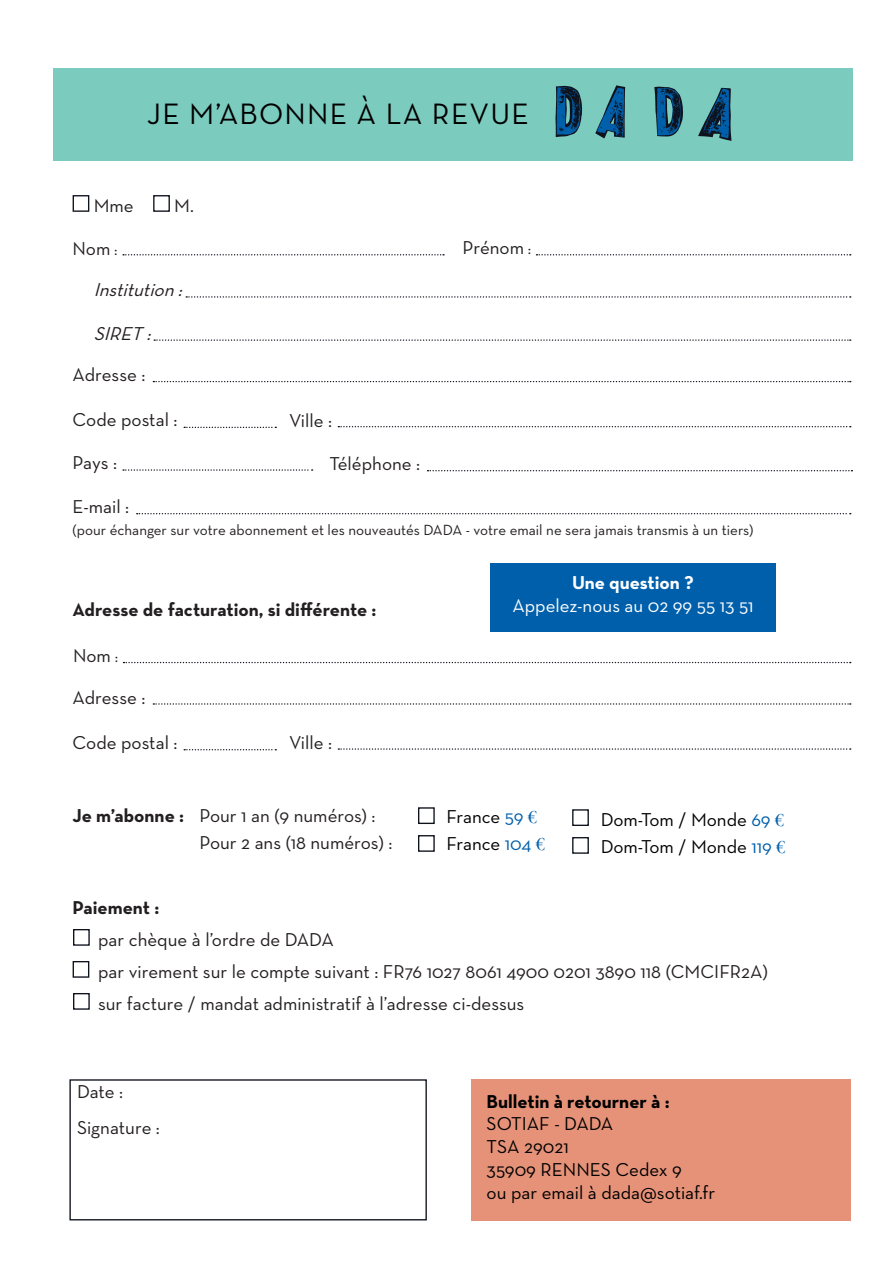
<style>
.page{position:relative;width:893px;height:1263px;background:#fff}
.page>*{position:absolute;margin:0;border:0;box-sizing:border-box;transform-origin:0 0}
.t1{font:30px "Neutraface Text";letter-spacing:.04em;color:#000}
.t2{font:19.05px "Neutraface Text";color:#231f20}
.t3{font:19.05px "Neutraface Text";color:#000}
.t4{font:700 19.05px "Neutraface Text";color:#231f20}
.t5{font:19.05px "Neutraface Text";color:#fff}
.t6{font:700 19.05px "Neutraface Text";color:#000}
.t7{font:italic 19.05px "Neutraface Text";color:#231f20}
.t8{font:700 19.05px "Neutraface Text";color:#fff}
.t9{font:15px "Neutraface Text";color:#231f20}
.s1{font-size:16.2px}
.s2{color:#005faa}
.s3{font-family:"Garamond";color:#005faa}
</style>
<div class="page">
<div style="left:73px;top:195px;width:16px;height:17px;border:1px solid #0e121c"></div>
<div style="left:153px;top:195px;width:17px;height:17px;border:1px solid #0e121c"></div>
<svg style="left:123px;top:254px;width:321px;height:1px"></svg>
<svg style="left:536px;top:254px;width:315px;height:1px"></svg>
<svg style="left:186px;top:296px;width:665px;height:2px"></svg>
<svg style="left:153px;top:381px;width:698px;height:1px"></svg>
<svg style="left:184px;top:427px;width:92px;height:1px"></svg>
<svg style="left:338px;top:426px;width:513px;height:1px"></svg>
<svg style="left:123px;top:469px;width:190px;height:2px"></svg>
<svg style="left:427px;top:470px;width:425px;height:1px"></svg>
<svg style="left:137px;top:513px;width:714px;height:1px"></svg>
<div style="left:69px;top:1079px;width:358px;height:141px;border:1px solid #0e121c"></div>
<div style="left:418px;top:807px;width:17px;height:17px;border:1px solid #0e121c"></div>
<div style="left:418px;top:835px;width:17px;height:17px;border:1px solid #0e121c"></div>
<div style="left:73px;top:929px;width:17px;height:17px;border:1px solid #0e121c"></div>
<div style="left:471px;top:1079px;width:379px;height:141px;background:#e59279"></div>
<svg style="left:154px;top:339px;width:697px;height:2px"></svg>
<svg style="left:123px;top:662px;width:728px;height:1px"></svg>
<svg style="left:153px;top:703px;width:698px;height:2px"></svg>
<svg style="left:184px;top:749px;width:92px;height:1px"></svg>
<svg style="left:338px;top:748px;width:513px;height:2px"></svg>
<div style="left:572px;top:809px;width:17px;height:17px;border:1px solid #0e121c"></div>
<div style="left:572px;top:837px;width:17px;height:17px;border:1px solid #0e121c"></div>
<div style="left:73px;top:993px;width:17px;height:17px;border:1px solid #0e121c"></div>
<div style="left:73px;top:961px;width:16px;height:17px;border:1px solid #0e121c"></div>
<div style="left:53px;top:68px;width:799px;height:92px;background:#7bcbbf"></div>
<img style="left:555px;top:85px;width:177px;height:56px">
<div style="left:490px;top:563px;width:285px;height:68px;background:#005faa"></div>
<p class="t1" style="left:147px;top:95px;width:384px">JE M’ABONNE À LA REVUE</p>
<p class="t2" style="left:94px;top:194px;width:41px">Mme</p>
<p class="t2" style="left:174px;top:194px;width:21px">M.</p>
<p class="t2" style="left:73px;top:236px;width:47px">Nom <span class="s1">:</span></p>
<p class="t7" style="left:94px;top:278px;width:96px">Institution :</p>
<p class="t7" style="left:94px;top:321px;width:64px">SIRET :</p>
<p class="t2" style="left:73px;top:363px;width:74px">Adresse :</p>
<p class="t2" style="left:73px;top:408px;width:106px">Code postal :</p>
<p class="t2" style="left:289px;top:408px;width:44px">Ville :</p>
<p class="t2" style="left:73px;top:450px;width:46px">Pays :</p>
<p class="t2" style="left:330px;top:451px;width:92px">Téléphone :</p>
<p class="t2" style="left:73px;top:495px;width:58px">E-mail :</p>
<p class="t2" style="left:462px;top:236px;width:70px">Prénom <span class="s1">:</span></p>
<p class="t9" style="left:73px;top:520px;width:682px">(pour échanger sur votre abonnement et les nouveautés DADA - votre email ne sera jamais transmis à un tiers)</p>
<p class="t4" style="left:73px;top:597px;width:305px">Adresse de facturation, si différente :</p>
<p class="t2" style="left:73px;top:644px;width:47px">Nom <span class="s1">:</span></p>
<p class="t2" style="left:73px;top:685px;width:74px">Adresse :</p>
<p class="t2" style="left:73px;top:730px;width:106px">Code postal :</p>
<p class="t2" style="left:289px;top:731px;width:44px">Ville :</p>
<p class="t8" style="left:572px;top:570px;width:123px">Une question ?</p>
<p class="t5" style="left:512px;top:593px;width:243px">Appelez-nous au 02 99 55 13 51</p>
<p class="t4" style="left:73px;top:803px;width:113px">Je m’abonne :</p>
<p class="t3" style="left:601px;top:807px;width:185px">Dom-Tom / Monde <span class="s2">69</span> <span class="s3">€</span></p>
<p class="t3" style="left:601px;top:835px;width:186px">Dom-Tom / Monde <span class="s2">119</span> <span class="s3">€</span></p>
<p class="t2" style="left:200px;top:803px;width:178px">Pour 1 an (9 numéros) :</p>
<p class="t2" style="left:200px;top:831px;width:194px">Pour 2 ans (18 numéros) :</p>
<p class="t3" style="left:446px;top:804px;width:92px">France <span class="s2">59</span> <span class="s3">€</span></p>
<p class="t3" style="left:446px;top:832px;width:100px">France <span class="s2">104</span> <span class="s3">€</span></p>
<p class="t4" style="left:73px;top:895px;width:88px">Paiement :</p>
<p class="t2" style="left:98px;top:927px;width:237px">par chèque à l’ordre de DADA</p>
<p class="t2" style="left:98px;top:959px;width:671px">par virement sur le compte suivant : FR76 1027 8061 4900 0201 3890 118 (CMCIFR2A)</p>
<p class="t2" style="left:98px;top:991px;width:428px">sur facture / mandat administratif à l’adresse ci-dessus</p>
<p class="t2" style="left:77px;top:1080px;width:48px">Date :</p>
<p class="t2" style="left:77px;top:1116px;width:84px">Signature :</p>
<p class="t6" style="left:487px;top:1089px;width:184px">Bulletin à retourner à :</p>
<p class="t3" style="left:487px;top:1112px;width:128px">SOTIAF - DADA</p>
<p class="t3" style="left:487px;top:1135px;width:84px">TSA 29021</p>
<p class="t3" style="left:487px;top:1158px;width:197px">35909 RENNES Cedex 9</p>
<p class="t3" style="left:487px;top:1180px;width:230px">ou par email à dada@sotiaf.fr</p>
</div>
